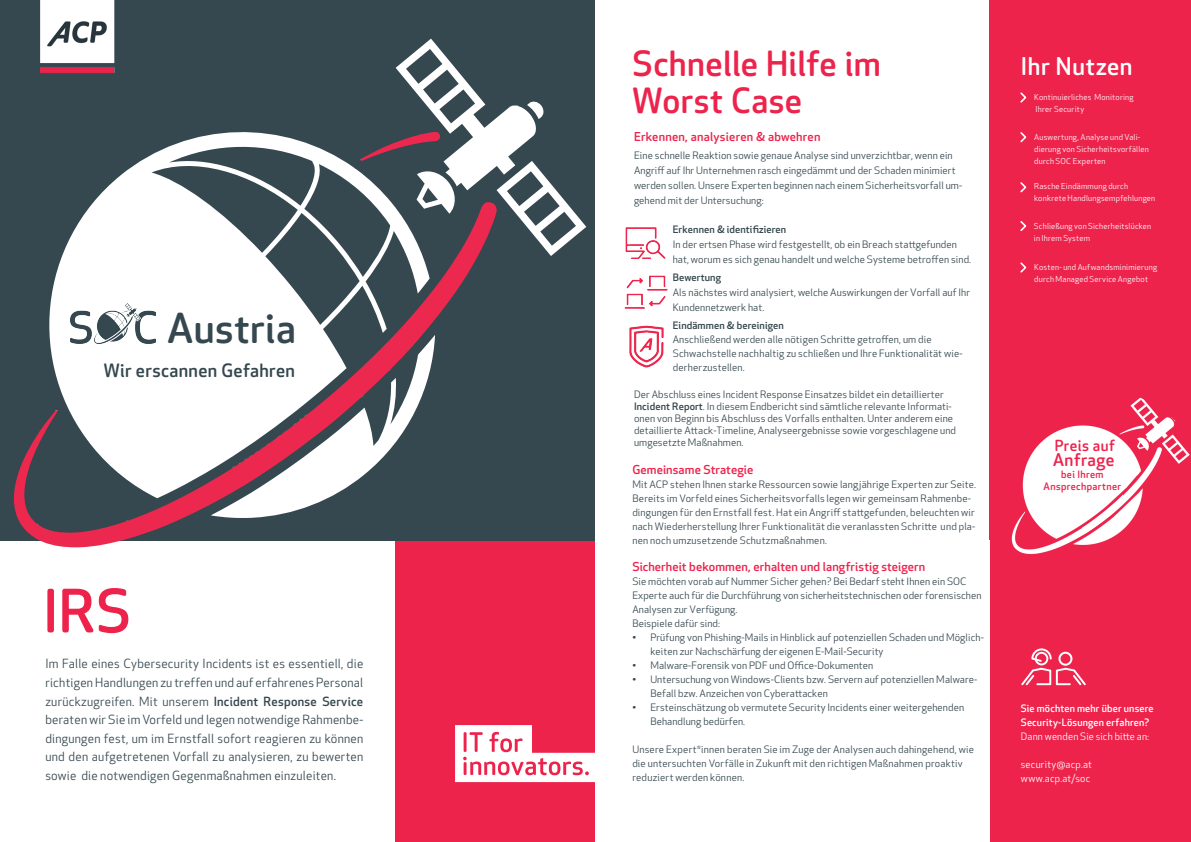
<style>
.page{position:relative;width:1191px;height:842px;background:#fff}
.page>*{position:absolute;margin:0;border:0;box-sizing:border-box;transform-origin:0 0}
.t1{font:500 58.3px "Apex Rounded";color:#ed234c}
.t2{font:500 40px "Apex Rounded";letter-spacing:.01em;color:#35474f}
.t3{font:500 34px/37px "Apex Rounded";letter-spacing:.01em;color:#ed234c}
.t4{font:500 24px "Apex Rounded";letter-spacing:.03em;color:#fff}
.t5{font:500 18px "Apex Rounded";letter-spacing:.02em;color:#35474f}
.t6{font:500 17px "Apex Rounded";letter-spacing:.03em;color:#ed234c}
.t7{font:500 15px "Apex Rounded";letter-spacing:.03em;color:#ed234c}
.t8{font:12.4px/18.6px "Apex New";letter-spacing:.02em;color:#35474f;text-align:justify}
.t9{font:500 12px "Apex Rounded";letter-spacing:.01em;color:#ed234c}
.t10{font:10px/14px "Apex New";letter-spacing:.01em;color:#35474f}
.t11{font:10px/14px "Apex New";letter-spacing:.02em;color:#fff}
.t12{font:500 10px "Apex New";letter-spacing:.01em;color:#35474f}
.t13{font:500 10px/14px "Apex Rounded";letter-spacing:.015em;color:#fff}
.t14{font:500 10px/12px "Apex Rounded";letter-spacing:.04em;color:#ed234c;text-align:center}
.t15{font:8px/12px "Apex New";letter-spacing:.03em;color:#fff}
.s1{font-weight:500}
</style>
<div class="page">
<div style="left:394px;top:541px;width:201px;height:301px;background:#ed234c"></div>
<div style="left:989px;top:0;width:202px;height:842px;background:#ed234c"></div>
<svg style="left:455px;top:725px;width:140px;height:57px"></svg>
<svg style="left:1021px;top:648px;width:64px;height:37px"></svg>
<div style="left:1058px;top:652px;width:14px;height:14px;border:2px solid #fff;border-radius:50%"></div>
<div style="left:0;top:0;width:595px;height:540px;background:#35474f"></div>
<svg style="left:93px;top:132px;width:267px;height:70px"></svg>
<svg style="left:14px;top:202px;width:483px;height:345px"></svg>
<svg style="left:360px;top:39px;width:226px;height:235px"></svg>
<img style="left:40px;top:0;width:75px;height:73px">
<img style="left:70px;top:303px;width:85px;height:41px">
<img style="left:1011px;top:397px;width:179px;height:158px">
<svg style="left:1082px;top:493px;width:40px;height:40px;background:#fbdae1"></svg>
<svg style="left:1020px;top:92px;width:7px;height:11px"></svg>
<svg style="left:1020px;top:182px;width:7px;height:11px"></svg>
<svg style="left:1020px;top:132px;width:7px;height:11px"></svg>
<svg style="left:1020px;top:262px;width:7px;height:11px"></svg>
<svg style="left:1020px;top:221px;width:7px;height:10px"></svg>
<img style="left:629px;top:325px;width:35px;height:43px">
<img style="left:624px;top:275px;width:43px;height:34px">
<img style="left:626px;top:227px;width:39px;height:32px">
<h2 class="t2" style="left:168px;top:305px;width:130px">Austria</h2>
<h3 class="t5" style="left:104px;top:360px;width:193px">Wir erscannen Gefahren</h3>
<h1 class="t1" style="left:43px;top:578px;width:89px">IRS</h1>
<p class="t8" style="left:45px;top:655px;width:319px">Im Falle eines Cybersecurity Incidents ist es essentiell, die richtigen Handlungen zu treffen und auf erfahrenes Personal zurückzugreifen. Mit unserem <span class="s1">Incident Response Service </span>beraten wir Sie im Vorfeld und legen notwendige Rahmenbe&shy;dingungen fest, um im Ernstfall sofort reagieren zu können und den aufgetretenen Vorfall zu analysieren, zu bewerten sowie die notwendigen Gegenmaßnahmen einzuleiten.</p>
<h3 class="t3" style="left:632px;top:46px;width:250px">Schnelle Hilfe im<br>Worst Case</h3>
<p class="t9" style="left:634px;top:130px;width:188px">Erkennen, analysieren &amp; abwehren</p>
<p class="t10" style="left:634px;top:148px;width:330px;line-height:15px">Eine schnelle Reaktion sowie genaue Analyse sind unverzichtbar, wenn ein Angriff auf Ihr Unternehmen rasch eingedämmt und der Schaden minimiert werden sollen. Unsere Experten beginnen nach einem Sicherheitsvorfall um&shy;gehend mit der Untersuchung:</p>
<p class="t12" style="left:673px;top:223px;width:115px">Erkennen &amp; identifizieren</p>
<p class="t10" style="left:673px;top:237px;width:300px;line-height:15px">In der ertsen Phase wird festgestellt, ob ein Breach stattgefunden hat, worum es sich genau handelt und welche Systeme betroffen sind.</p>
<p class="t12" style="left:673px;top:270px;width:50px">Bewertung</p>
<p class="t10" style="left:673px;top:285px;width:299px;line-height:15px">Als nächstes wird analysiert, welche Auswirkungen der Vorfall auf Ihr<br>Kundennetzwerk hat.</p>
<p class="t12" style="left:673px;top:318px;width:113px">Eindämmen &amp; bereinigen</p>
<p class="t10" style="left:673px;top:332px;width:291px">Anschließend werden alle nötigen Schritte getroffen, um die<br>Schwachstelle nachhaltig zu schließen und Ihre Funktionalität wie&shy;derherzustellen.</p>
<p class="t10" style="left:634px;top:388px;width:323px;line-height:12px">Der Abschluss eines Incident Response Einsatzes bildet ein detaillierter <span class="s1">Incident Report</span>. In diesem Endbericht sind sämtliche relevante Informati&shy;onen von Beginn bis Abschluss des Vorfalls enthalten. Unter anderem eine detaillierte Attack-Timeline, Analyseergebnisse sowie vorgeschlagene und umgesetzte Maßnahmen.</p>
<p class="t9" style="left:632px;top:462px;width:122px">Gemeinsame Strategie</p>
<p class="t10" style="left:632px;top:477px;width:345px">Mit ACP stehen Ihnen starke Ressourcen sowie langjährige Experten zur Seite.<br>Bereits im Vorfeld eines Sicherheitsvorfalls legen wir gemeinsam Rahmenbe&shy;dingungen für den Ernstfall fest. Hat ein Angriff stattgefunden, beleuchten wir nach Wiederherstellung Ihrer Funktionalität die veranlassten Schritte und pla&shy;nen noch umzusetzende Schutzmaßnahmen.</p>
<p class="t9" style="left:632px;top:560px;width:294px">Sicherheit bekommen, erhalten und langfristig steigern</p>
<p class="t10" style="left:632px;top:574px;width:351px">Sie möchten vorab auf Nummer Sicher gehen? Bei Bedarf steht Ihnen ein SOC Experte auch für die Durchführung von sicherheitstechnischen oder forensischen Analysen zur Verfügung.<br>Beispiele dafür sind:</p>
<p class="t10" style="left:650px;top:630px;width:335px;text-indent:-18px">• Prüfung von Phishing-Mails in Hinblick auf potenziellen Schaden und Möglich&shy;keiten zur Nachschärfung der eigenen E-Mail-Security</p>
<p class="t10" style="left:632px;top:658px;width:242px">• Malware-Forensik von PDF und Office-Dokumenten</p>
<p class="t10" style="left:650px;top:672px;width:328px;text-indent:-18px">• Untersuchung von Windows-Clients bzw. Servern auf potenziellen Malware-<br>Befall bzw. Anzeichen von Cyberattacken</p>
<p class="t10" style="left:650px;top:700px;width:315px;text-indent:-18px">• Ersteinschätzung ob vermutete Security Incidents einer weitergehenden<br>Behandlung bedürfen.</p>
<p class="t10" style="left:632px;top:742px;width:343px">Unsere Expert*innen beraten Sie im Zuge der Analysen auch dahingehend, wie die untersuchten Vorfälle in Zukunft mit den richtigen Maßnahmen proaktiv reduziert werden können.</p>
<h3 class="t4" style="left:1020px;top:52px;width:113px">Ihr Nutzen</h3>
<p class="t15" style="left:1034px;top:91px;width:101px">Kontinuierliches Monitoring<br>Ihrer Security</p>
<p class="t15" style="left:1034px;top:131px;width:116px">Auswertung, Analyse und Vali&shy;dierung von Sicherheitsvorfällen durch SOC Experten</p>
<p class="t15" style="left:1034px;top:180px;width:123px">Rasche Eindämmung durch konkrete Handlungsempfehlungen</p>
<p class="t15" style="left:1034px;top:220px;width:119px">Schließung von Sicherheitslücken in Ihrem System</p>
<p class="t15" style="left:1034px;top:261px;width:124px">Kosten- und Aufwandsminimierung durch Managed Service Angebot</p>
<h3 class="t7" style="left:1054px;top:437px;width:62px">Preis auf</h3>
<h3 class="t6" style="left:1053px;top:450px;width:63px">Anfrage</h3>
<p class="t14" style="left:1043px;top:469px;width:79px">bei Ihrem<br>Ansprechpartner</p>
<p class="t13" style="left:1020px;top:701px;width:134px">Sie möchten mehr über unsere<br>Security-Lösungen erfahren?</p>
<p class="t11" style="left:1020px;top:729px;width:130px">Dann wenden Sie sich bitte an:</p>
<p class="t11" style="left:1020px;top:757px;width:73px">security@acp.at www.acp.at/soc</p>
</div>
